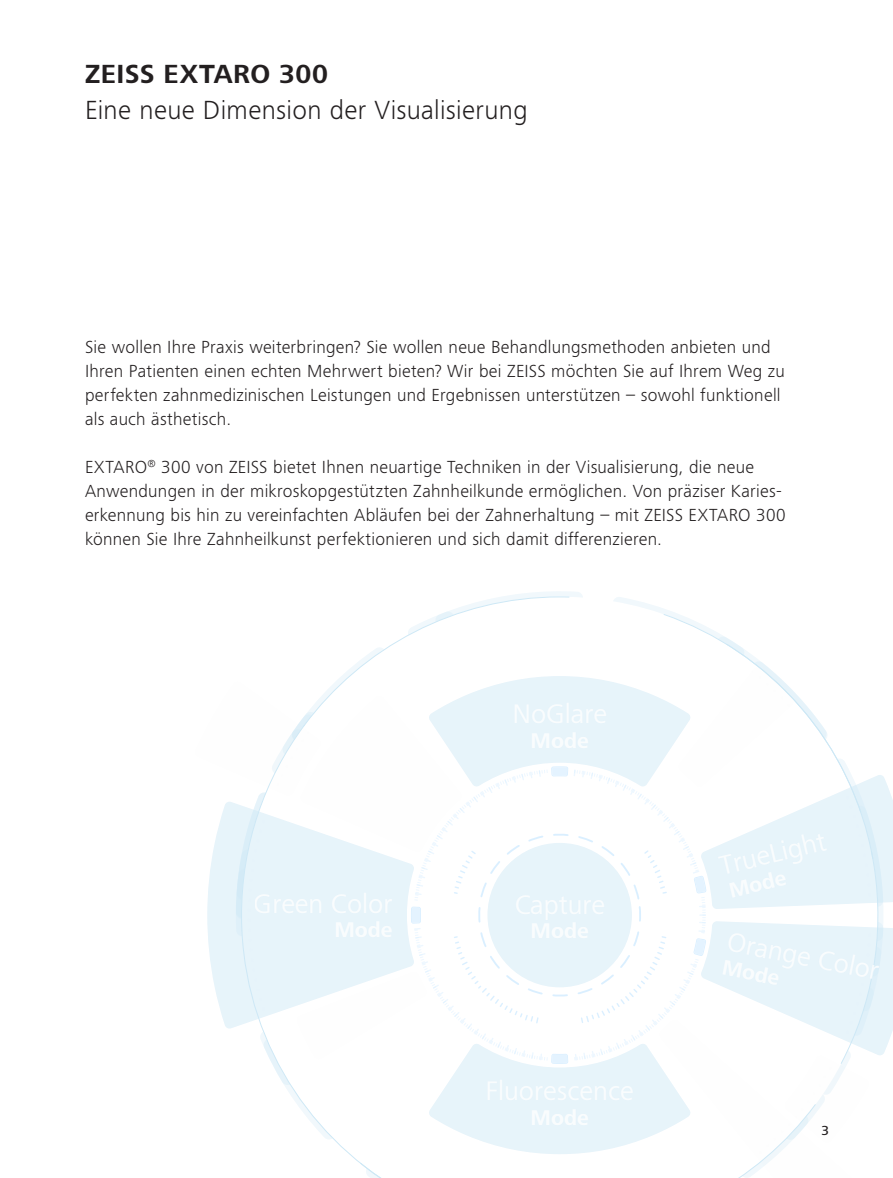
<style>
.page{position:relative;width:893px;height:1178px;background:#fff}
.page>*{position:absolute;margin:0;border:0;box-sizing:border-box;transform-origin:0 0}
.t1{font:300 27px "ZEISS Frutiger Next W1 G";letter-spacing:.015em;color:#231f20}
.t2{font:700 27px "ZEISS Frutiger Next W1 G";letter-spacing:.02em;color:#231f20}
.t3{font:300 18px/24px "ZEISS Frutiger Next W1 G";letter-spacing:.015em;color:#231f20}
.t4{font:500 13.5px "ZEISS Frutiger Next W1 G";color:#231f20}
</style>
<div class="page">
<svg style="left:207px;top:591px;width:686px;height:587px"></svg>
<h1 class="t2" style="left:85px;top:55px;width:245px">ZEISS EXTARO 300</h1>
<h1 class="t1" style="left:85px;top:92px;width:444px">Eine neue Dimension der Visualisierung</h1>
<p class="t3" style="left:85px;top:334px;width:701px">Sie wollen Ihre Praxis weiterbringen? Sie wollen neue Behandlungsmethoden anbieten und Ihren Patienten einen echten Mehrwert bieten? Wir bei ZEISS möchten Sie auf Ihrem Weg zu perfekten zahnmedizinischen Leistungen und Ergebnissen unterstützen – sowohl funktionell als auch ästhetisch.</p>
<p class="t3" style="left:85px;top:454px;width:702px">EXTARO<sup>®</sup> 300 von ZEISS bietet Ihnen neuartige Techniken in der Visualisierung, die neue Anwendungen in der mikroskopgestützten Zahnheilkunde ermöglichen. Von präziser Karies&shy;erkennung bis hin zu vereinfachten Abläufen bei der Zahnerhaltung – mit ZEISS EXTARO 300 können Sie Ihre Zahnheilkunst perfektionieren und sich damit differenzieren.</p>
<p class="t4" style="left:822px;top:1121px;width:9px">3</p>
</div>
